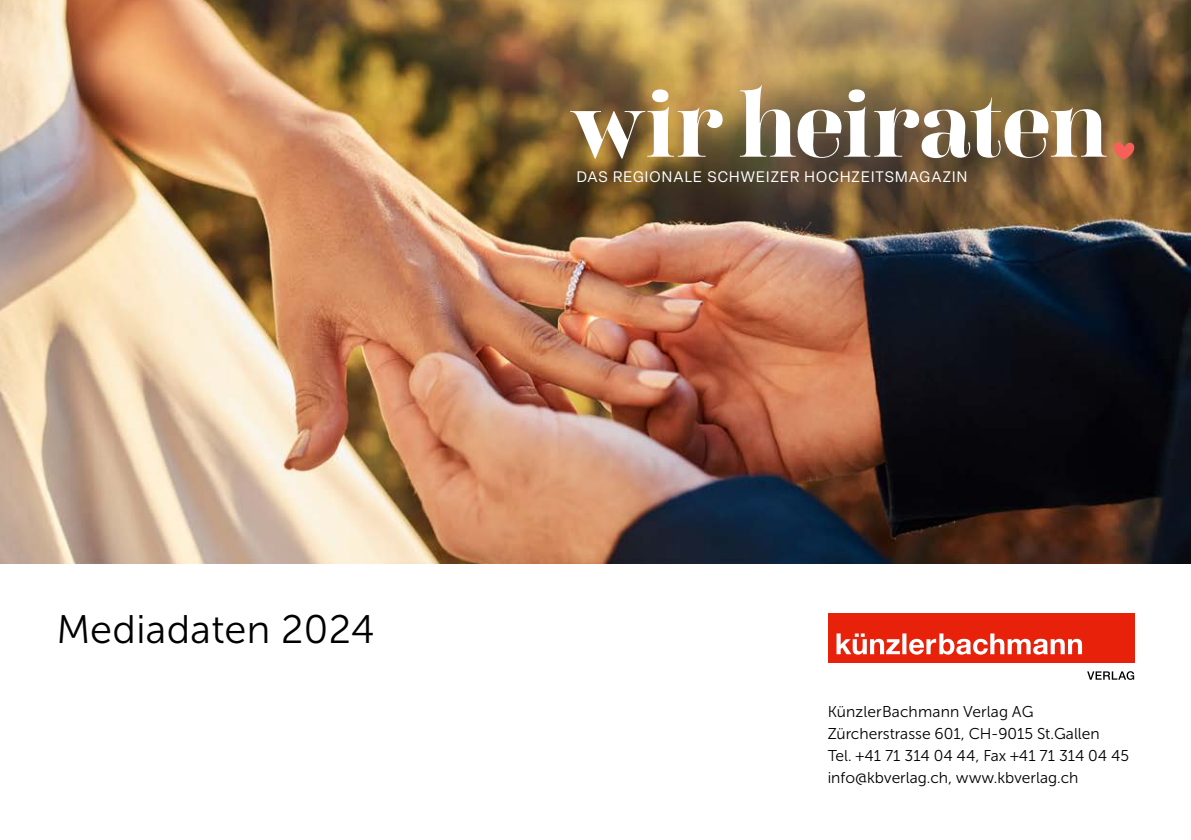
<style>
.page{position:relative;width:1191px;height:840px;background:#fff}
.page>*{position:absolute;margin:0;border:0;box-sizing:border-box;transform-origin:0 0}
.t1{font:39.6px "Museo Sans Cyrl 300";letter-spacing:.01em;color:#000}
.t2{font:15.6px/22px "Museo Sans Cyrl 300";color:#000}
.t3{font:15px "Elza";letter-spacing:.08em;color:#fff}
</style>
<div class="page">
<img style="left:0;top:0;width:1191px;height:563px">
<div style="left:828px;top:612px;width:306px;height:50px;background:#e8210b"></div>
<svg style="left:836px;top:633px;width:246px;height:21px"></svg>
<svg style="left:1087px;top:671px;width:47px;height:8px"></svg>
<svg style="left:570px;top:85px;width:536px;height:73px"></svg>
<svg style="left:1112px;top:142px;width:22px;height:17px"></svg>
<h1 class="t1" style="left:57px;top:607px;width:319px">Mediadaten 2024</h1>
<p class="t3" style="left:577px;top:167px;width:392px">DAS REGIONALE SCHWEIZER HOCHZEITSMAGAZIN</p>
<p class="t2" style="left:827px;top:700px;width:303px">KünzlerBachmann Verlag AG Zürcherstrasse 601, CH-9015 St. Gallen<br>Tel. +41 71 314 04 44, Fax +41 71 314 04 45 info@kbverlag.ch, www.kbverlag.ch</p>
</div>
